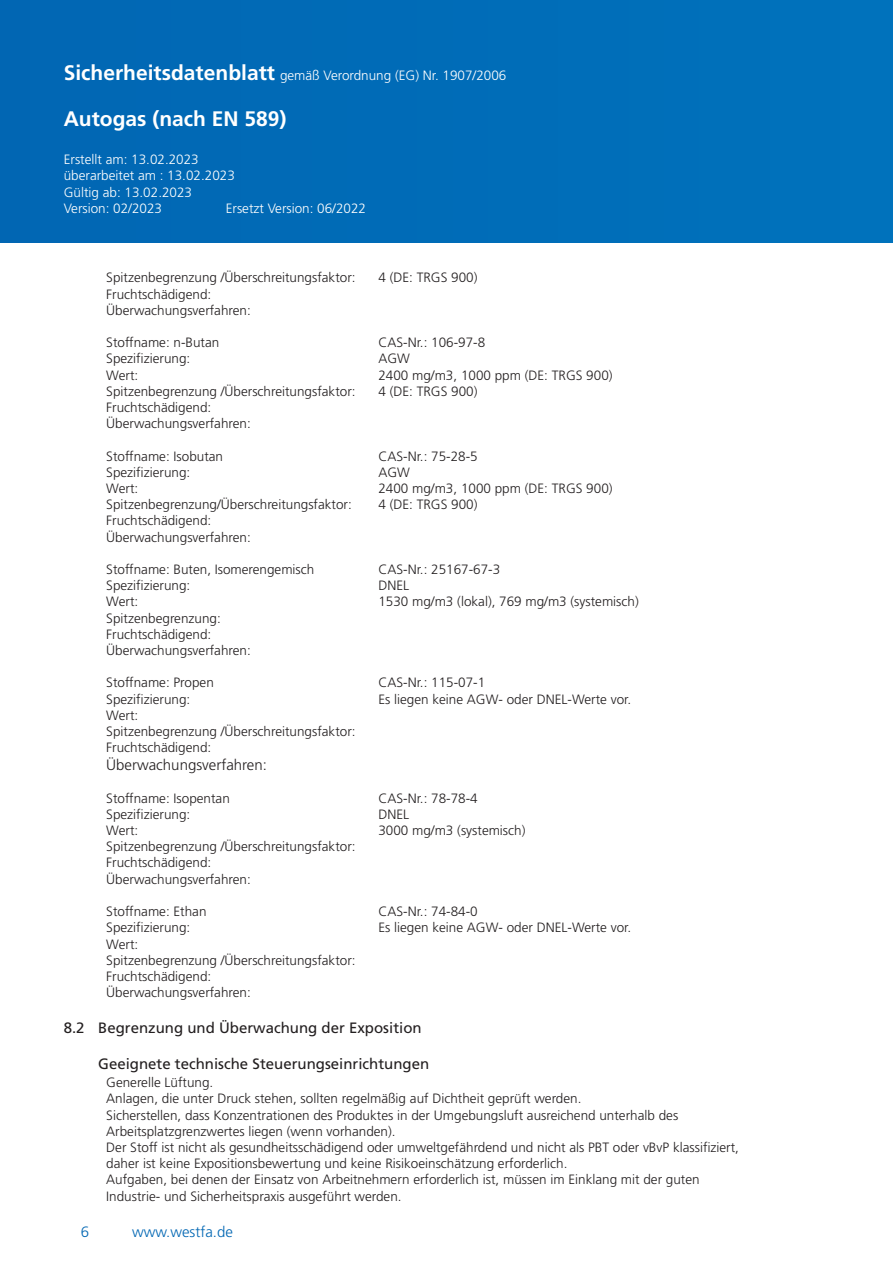
<style>
.page{position:relative;width:893px;height:1263px;background:#fff}
.page>*{position:absolute;margin:0;border:0;box-sizing:border-box;transform-origin:0 0}
.t1{font:700 21px "Frutiger LT Std";color:#fff}
.t2{font:15px "Frutiger LT Std";color:#231f20}
.t3{font:300 15px "Frutiger LT Std";color:#231f20}
.t4{font:300 15px "Frutiger LT Std";color:#0166b3}
.Fließtext{font:300 13.5px "Frutiger LT Std";color:#231f20}
.t5{font:300 13.5px/16.2px "Frutiger LT Std";color:#fff}
.s1{font-weight:700;font-size:21px}
</style>
<div class="page">
<div style="left:0;top:0;width:893px;height:242px;background:#006cb7"></div>
<p class="t5" style="left:64px;top:67px;width:444px"><span class="s1">Sicherheitsdatenblatt</span> gemäß Verordnung (EG) Nr. 1907/2006</p>
<h1 class="t1" style="left:64px;top:107px;width:224px">Autogas (nach EN 589)</h1>
<p class="t5" style="left:64px;top:152px;width:173px">Erstellt am: 13.02.2023 überarbeitet am : 13.02.2023<br>Gültig ab: 13.02.2023<br>Version: 02/2023</p>
<p class="t5" style="left:226px;top:200px;width:142px">Ersetzt Version: 06/2022</p>
<p class="Fließtext" style="left:106px;top:270px;width:251px">Spitzenbegrenzung /Überschreitungsfaktor:</p>
<p class="Fließtext" style="left:378px;top:270px;width:101px">4 (DE: TRGS 900)</p>
<p class="Fließtext" style="left:106px;top:286px;width:107px">Fruchtschädigend:</p>
<p class="Fließtext" style="left:106px;top:302px;width:146px">Überwachungsverfahren:</p>
<p class="Fließtext" style="left:106px;top:335px;width:115px">Stoffname: n-Butan</p>
<p class="Fließtext" style="left:378px;top:335px;width:108px">CAS-Nr.: 106-97-8</p>
<p class="Fließtext" style="left:106px;top:351px;width:86px">Spezifizierung:</p>
<p class="Fließtext" style="left:378px;top:351px;width:33px">AGW</p>
<p class="Fließtext" style="left:106px;top:367px;width:33px">Wert:</p>
<p class="Fließtext" style="left:378px;top:367px;width:236px">2400 mg/m3, 1000 ppm (DE: TRGS 900)</p>
<p class="Fließtext" style="left:106px;top:383px;width:251px">Spitzenbegrenzung /Überschreitungsfaktor:</p>
<p class="Fließtext" style="left:378px;top:383px;width:101px">4 (DE: TRGS 900)</p>
<p class="Fließtext" style="left:106px;top:400px;width:107px">Fruchtschädigend:</p>
<p class="Fließtext" style="left:106px;top:416px;width:146px">Überwachungsverfahren:</p>
<p class="Fließtext" style="left:106px;top:448px;width:118px">Stoffname: Isobutan</p>
<p class="Fließtext" style="left:378px;top:448px;width:101px">CAS-Nr.: 75-28-5</p>
<p class="Fließtext" style="left:106px;top:464px;width:86px">Spezifizierung:</p>
<p class="Fließtext" style="left:378px;top:464px;width:33px">AGW</p>
<p class="Fließtext" style="left:106px;top:481px;width:33px">Wert:</p>
<p class="Fließtext" style="left:378px;top:481px;width:236px">2400 mg/m3, 1000 ppm (DE: TRGS 900)</p>
<p class="Fließtext" style="left:106px;top:497px;width:247px">Spitzenbegrenzung/Überschreitungsfaktor:</p>
<p class="Fließtext" style="left:378px;top:497px;width:101px">4 (DE: TRGS 900)</p>
<p class="Fließtext" style="left:106px;top:513px;width:107px">Fruchtschädigend:</p>
<p class="Fließtext" style="left:106px;top:529px;width:146px">Überwachungsverfahren:</p>
<p class="Fließtext" style="left:106px;top:562px;width:210px">Stoffname: Buten, Isomerengemisch</p>
<p class="Fließtext" style="left:378px;top:562px;width:123px">CAS-Nr.: 25167-67-3</p>
<p class="Fließtext" style="left:106px;top:578px;width:86px">Spezifizierung:</p>
<p class="Fließtext" style="left:378px;top:578px;width:32px">DNEL</p>
<p class="Fließtext" style="left:106px;top:594px;width:33px">Wert:</p>
<p class="Fließtext" style="left:378px;top:594px;width:262px">1530 mg/m3 (lokal), 769 mg/m3 (systemisch)</p>
<p class="Fließtext" style="left:106px;top:610px;width:116px">Spitzenbegrenzung:</p>
<p class="Fließtext" style="left:106px;top:626px;width:107px">Fruchtschädigend:</p>
<p class="Fließtext" style="left:106px;top:643px;width:146px">Überwachungsverfahren:</p>
<p class="Fließtext" style="left:106px;top:675px;width:109px">Stoffname: Propen</p>
<p class="Fließtext" style="left:378px;top:675px;width:108px">CAS-Nr.: 115-07-1</p>
<p class="Fließtext" style="left:106px;top:691px;width:86px">Spezifizierung:</p>
<p class="Fließtext" style="left:378px;top:691px;width:254px">Es liegen keine AGW- oder DNEL-Werte vor.</p>
<p class="Fließtext" style="left:106px;top:707px;width:33px">Wert:</p>
<p class="Fließtext" style="left:106px;top:724px;width:251px">Spitzenbegrenzung /Überschreitungsfaktor:</p>
<p class="Fließtext" style="left:106px;top:740px;width:107px">Fruchtschädigend:</p>
<p class="t3" style="left:106px;top:757px;width:162px">Überwachungsverfahren:</p>
<p class="Fließtext" style="left:106px;top:790px;width:125px">Stoffname: Isopentan</p>
<p class="Fließtext" style="left:378px;top:790px;width:101px">CAS-Nr.: 78-78-4</p>
<p class="Fließtext" style="left:106px;top:806px;width:86px">Spezifizierung:</p>
<p class="Fließtext" style="left:378px;top:806px;width:32px">DNEL</p>
<p class="Fließtext" style="left:106px;top:823px;width:33px">Wert:</p>
<p class="Fließtext" style="left:378px;top:823px;width:149px">3000 mg/m3 (systemisch)</p>
<p class="Fließtext" style="left:106px;top:839px;width:251px">Spitzenbegrenzung /Überschreitungsfaktor:</p>
<p class="Fließtext" style="left:106px;top:855px;width:107px">Fruchtschädigend:</p>
<p class="Fließtext" style="left:106px;top:871px;width:146px">Überwachungsverfahren:</p>
<p class="Fließtext" style="left:106px;top:904px;width:102px">Stoffname: Ethan</p>
<p class="Fließtext" style="left:378px;top:904px;width:101px">CAS-Nr.: 74-84-0</p>
<p class="Fließtext" style="left:106px;top:920px;width:86px">Spezifizierung:</p>
<p class="Fließtext" style="left:378px;top:920px;width:254px">Es liegen keine AGW- oder DNEL-Werte vor.</p>
<p class="Fließtext" style="left:106px;top:936px;width:33px">Wert:</p>
<p class="Fließtext" style="left:106px;top:952px;width:251px">Spitzenbegrenzung /Überschreitungsfaktor:</p>
<p class="Fließtext" style="left:106px;top:968px;width:107px">Fruchtschädigend:</p>
<p class="Fließtext" style="left:106px;top:985px;width:146px">Überwachungsverfahren:</p>
<p class="t2" style="left:64px;top:1019px;width:359px">8.2 Begrenzung und Überwachung der Exposition</p>
<p class="t2" style="left:98px;top:1055px;width:332px">Geeignete technische Steuerungseinrichtungen</p>
<p class="Fließtext" style="left:106px;top:1075px;width:109px">Generelle Lüftung.</p>
<p class="Fließtext" style="left:106px;top:1091px;width:477px">Anlagen, die unter Druck stehen, sollten regelmäßig auf Dichtheit geprüft werden.</p>
<p class="Fließtext" style="left:106px;top:1107px;width:573px">Sicherstellen, dass Konzentrationen des Produktes in der Umgebungsluft ausreichend unterhalb des</p>
<p class="Fließtext" style="left:106px;top:1123px;width:291px">Arbeitsplatzgrenzwertes liegen (wenn vorhanden).</p>
<p class="Fließtext" style="left:106px;top:1139px;width:634px">Der Stoff ist nicht als gesundheitsschädigend oder umweltgefährdend und nicht als PBT oder vBvP klassifiziert,</p>
<p class="Fließtext" style="left:106px;top:1156px;width:463px">daher ist keine Expositionsbewertung und keine Risikoeinschätzung erforderlich.</p>
<p class="Fließtext" style="left:106px;top:1172px;width:595px">Aufgaben, bei denen der Einsatz von Arbeitnehmern erforderlich ist, müssen im Einklang mit der guten</p>
<p class="Fließtext" style="left:106px;top:1188px;width:297px">Industrie- und Sicherheitspraxis ausgeführt werden.</p>
<p class="t4" style="left:81px;top:1224px;width:10px">6</p>
<p class="t4" style="left:132px;top:1224px;width:102px">www.westfa.de</p>
</div>
